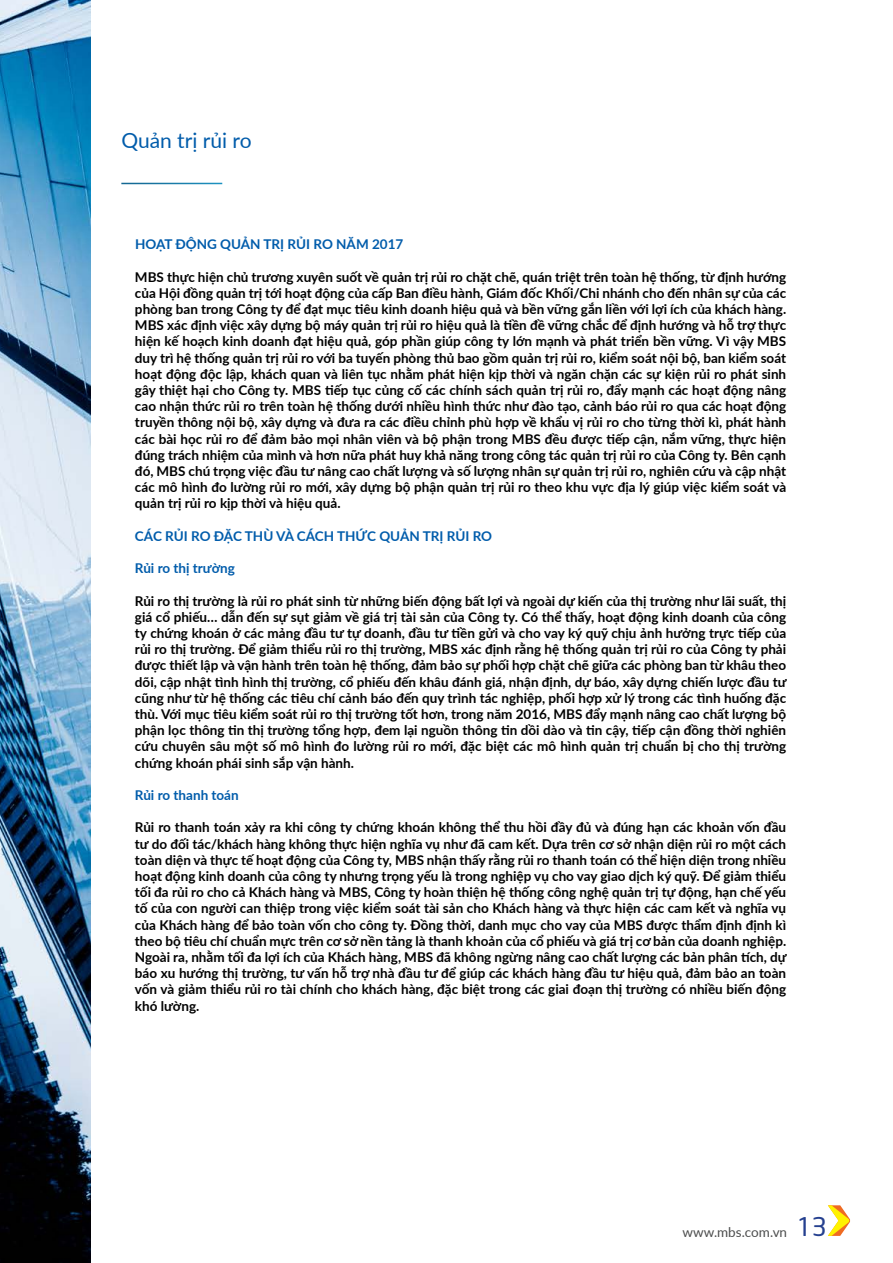
<style>
.page{position:relative;width:893px;height:1263px;background:#fff}
.page>*{position:absolute;margin:0;border:0;box-sizing:border-box;transform-origin:0 0}
.t1{font:21px "Lato";color:#005cab}
.t2{font:700 13.5px/16.2px "Lato";color:#000;text-align:justify}
.t3{font:700 13.5px "Lato";color:#005cab}
.t4{font:13.5px "Lato";color:#4c4d4d}
.s1{font-family:"UTM Neo Sans Intel";font-size:25.5px;color:#25408f}
</style>
<div class="page">
<svg style="left:828px;top:1205px;width:22px;height:31px"></svg>
<img style="left:0;top:0;width:90px;height:1263px">
<h1 class="t1" style="left:121px;top:125px;width:132px">Quản trị rủi ro</h1>
<p class="t3" style="left:135px;top:234px;width:270px">HOẠT ĐỘN G QUẢN TRỊ RỦI RO NĂM 2017</p>
<p class="t2" style="left:135px;top:268px;width:653px">MBS thực hiện chủ trương xuyên suốt về quản trị rủi ro chặt chẽ, quán triệt trên toàn hệ thống, từ định hướng của Hội đồng quản trị tới hoạt động của cấp Ban điều hành, Giám đốc Khối/Chi nhánh cho đến nhân sự của các phòng ban trong Công ty để đạt mục tiêu kinh doanh hiệu quả và bền vững gắn liền với lợi ích của khách hàng.<br>MBS xác định việc xây dựng bộ máy quản trị rủi ro hiệu quả là tiền đề vững chắc để định hướng và hỗ trợ thực hiện kế hoạch kinh doanh đạt hiệu quả, góp phần giúp công ty lớn mạnh và phát triển bền vững. Vì vậy MBS duy trì hệ thống quản trị rủi ro với ba tuyến phòng thủ bao gồm quản trị rủi ro, kiểm soát nội bộ, ban kiểm soát hoạt động độc lập, khách quan và liên tục nhằm phát hiện kịp thời và ngăn chặn các sự kiện rủi ro phát sinh gây thiệt hại cho Công ty. MBS tiếp tục củng cố các chính sách quản trị rủi ro, đẩy mạnh các hoạt động nâng cao nhận thức rủi ro trên toàn hệ thống dưới nhiều hình thức như đào tạo, cảnh báo rủi ro qua các hoạt động truyền thông nội bộ, xây dựng và đưa ra các điều chỉnh phù hợp về khẩu vị rủi ro cho từng thời kì, phát hành các bài học rủi ro để đảm bảo mọi nhân viên và bộ phận trong MBS đều được tiếp cận, nắm vững, thực hiện đúng trách nhiệm của mình và hơn nữa phát huy khả năng trong công tác quản trị rủi ro của Công ty. Bên cạnh đó, MBS chú trọng việc đầu tư nâng cao chất lượng và số lượng nhân sự quản trị rủi ro, nghiên cứu và cập nhật các mô hình đo lường rủi ro mới, xây dựng bộ phận quản trị rủi ro theo khu vực địa lý giúp việc kiểm soát và quản trị rủi ro kịp thời và hiệu quả.</p>
<p class="t3" style="left:135px;top:526px;width:358px">CÁC RỦI RO ĐẶC THÙ VÀ CÁCH THỨC QUẢN TRỊ RỦI RO</p>
<p class="t3" style="left:135px;top:558px;width:101px">Rủi ro thị trường</p>
<p class="t2" style="left:135px;top:592px;width:653px">Rủi ro thị trường là rủi ro phát sinh từ những biến động bất lợi và ngoài dự kiến của thị trường như lãi suất, thị giá cổ phiếu… dẫn đến sự sụt giảm về giá trị tài sản của Công ty. Có thể thấy, hoạt động kinh doanh của công ty chứng khoán ở các mảng đầu tư tự doanh, đầu tư tiền gửi và cho vay ký quỹ chịu ảnh hưởng trực tiếp của rủi ro thị trường. Để giảm thiểu rủi ro thị trường, MBS xác định rằng hệ thống quản trị rủi ro của Công ty phải được thiết lập và vận hành trên toàn hệ thống, đảm bảo sự phối hợp chặt chẽ giữa các phòng ban từ khâu theo dõi, cập nhật tình hình thị trường, cổ phiếu đến khâu đánh giá, nhận định, dự báo, xây dựng chiến lược đầu tư cũng như từ hệ thống các tiêu chí cảnh báo đến quy trình tác nghiệp, phối hợp xử lý trong các tình huống đặc thù. Với mục tiêu kiểm soát rủi ro thị trường tốt hơn, trong năm 2016, MBS đẩy mạnh nâng cao chất lượng bộ phận lọc thông tin thị trường tổng hợp, đem lại nguồn thông tin dồi dào và tin cậy, tiếp cận đồng thời nghiên cứu chuyên sâu một số mô hình đo lường rủi ro mới, đặc biệt các mô hình quản trị chuẩn bị cho thị trường chứng khoán phái sinh sắp vận hành.</p>
<p class="t3" style="left:135px;top:785px;width:105px">Rủi ro thanh toán</p>
<p class="t2" style="left:135px;top:819px;width:653px">Rủi ro thanh toán xảy ra khi công ty chứng khoán không thể thu hồi đầy đủ và đúng hạn các khoản vốn đầu tư do đối tác/khách hàng không thực hiện nghĩa vụ như đã cam kết. Dựa trên cơ sở nhận diện rủi ro một cách toàn diện và thực tế hoạt động của Công ty, MBS nhận thấy rằng rủi ro thanh toán có thể hiện diện trong nhiều hoạt động kinh doanh của công ty nhưng trọng yếu là trong nghiệp vụ cho vay giao dịch ký quỹ. Để giảm thiểu tối đa rủi ro cho cả Khách hàng và MBS, Công ty hoàn thiện hệ thống công nghệ quản trị tự động, hạn chế yếu tố của con người can thiệp trong việc kiểm soát tài sản cho Khách hàng và thực hiện các cam kết và nghĩa vụ của Khách hàng để bảo toàn vốn cho công ty. Đồng thời, danh mục cho vay của MBS được thẩm định định kì theo bộ tiêu chí chuẩn mực trên cơ sở nền tảng là thanh khoản của cổ phiếu và giá trị cơ bản của doanh nghiệp.<br>Ngoài ra, nhằm tối đa lợi ích của Khách hàng, MBS đã không ngừng nâng cao chất lượng các bản phân tích, dự báo xu hướng thị trường, tư vấn hỗ trợ nhà đầu tư để giúp các khách hàng đầu tư hiệu quả, đảm bảo an toàn vốn và giảm thiểu rủi ro tài chính cho khách hàng, đặc biệt trong các giai đoạn thị trường có nhiều biến động khó lường.</p>
<p class="t4" style="left:682px;top:1222px;width:146px">www.mbs.com.vn <span class="s1">13</span></p>
</div>
